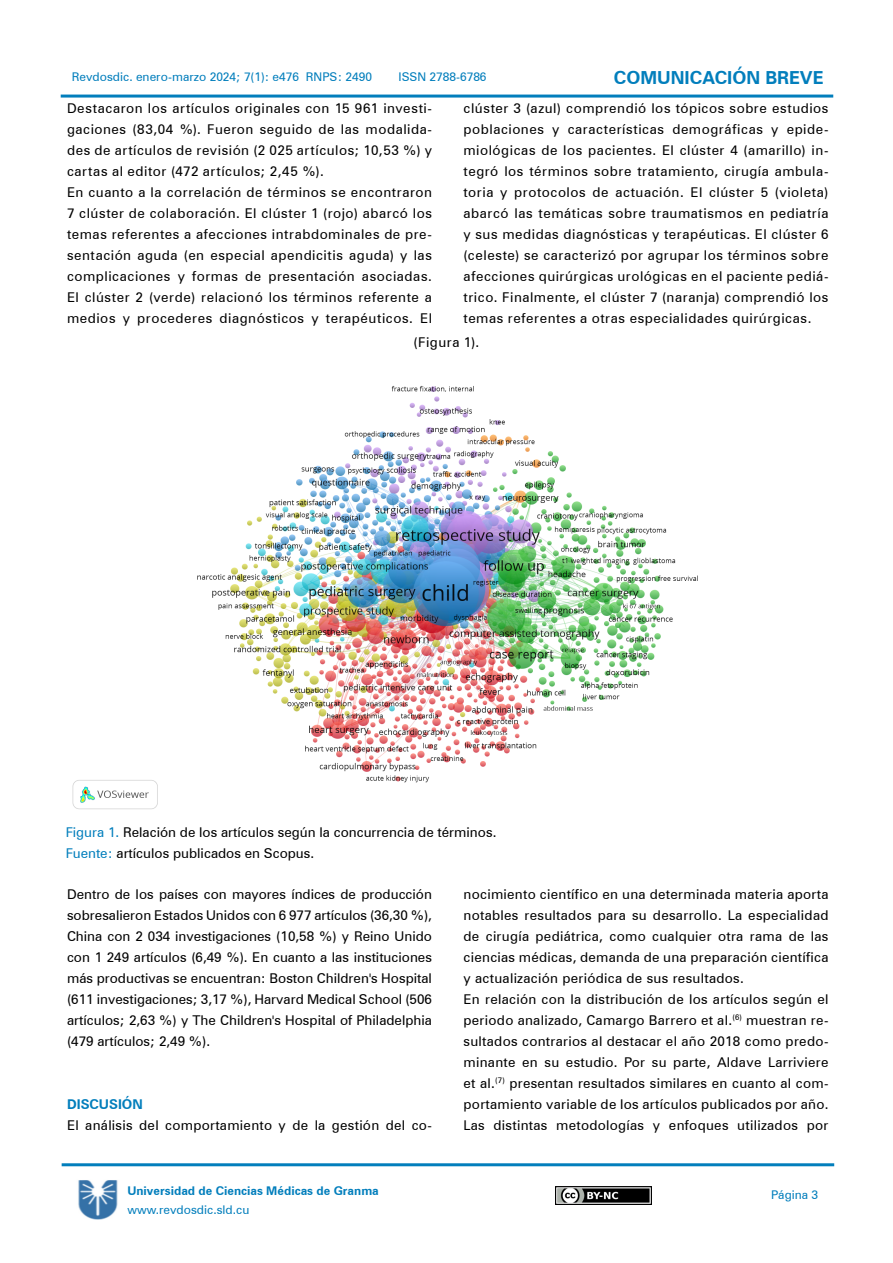
<style>
.page{position:relative;width:893px;height:1263px;background:#fff}
.page>*{position:absolute;margin:0;border:0;box-sizing:border-box;transform-origin:0 0}
.t1{font:700 18px "Zurich BT";color:#027ebc}
.t2{font:13.5px/21px "Zurich BT";letter-spacing:.02em;color:#000;text-align:justify}
.t3{font:13.5px "Zurich BT";color:#000}
.t4{font:700 13.5px "Zurich BT";color:#027ebc}
.t5{font:12px "Zurich BT";color:#027ebc}
.t6{font:700 12px "Zurich BT";color:#027ebc}
.s1{color:#027ebc}
</style>
<div class="page">
<hr style="left:61px;top:95px;width:772px;height:3px;background:#027ebc">
<hr style="left:62px;top:1163px;width:772px;height:3px;background:#027ebc">
<img style="left:78px;top:1180px;width:40px;height:40px">
<img style="left:555px;top:1186px;width:96px;height:18px">
<img style="left:72px;top:385px;width:626px;height:425px">
<p class="t1" style="left:614px;top:66px;width:211px">COMUNICACIÓN BREVE</p>
<p class="t5" style="left:72px;top:69px;width:302px">Revdosdic. enero-marzo 2024; 7(1): e476 RNPS: 2490</p>
<p class="t5" style="left:399px;top:69px;width:90px">ISSN 2788-6786</p>
<p class="t2" style="left:67px;top:97px;width:367px">Destacaron los artículos originales con 15 961 investi&shy;gaciones (83,04 %). Fueron seguido de las modalida&shy;des de artículos de revisión (2 025 artículos; 10,53 %) y cartas al editor (472 artículos; 2,45 %).</p>
<p class="t2" style="left:67px;top:181px;width:367px">En cuanto a la correlación de términos se encontraron 7 clúster de colaboración. El clúster 1 (rojo) abarcó los temas referentes a afecciones intrabdominales de pre&shy;sentación aguda (en especial apendicitis aguda) y las complicaciones y formas de presentación asociadas.<br>El clúster 2 (verde) relacionó los términos referente a medios y procederes diagnósticos y terapéuticos. El</p>
<p class="t2" style="left:464px;top:97px;width:367px">clúster 3 (azul) comprendió los tópicos sobre estudios poblaciones y características demográficas y epide&shy;miológicas de los pacientes. El clúster 4 (amarillo) in&shy;tegró los términos sobre tratamiento, cirugía ambula&shy;toria y protocolos de actuación. El clúster 5 (violeta) abarcó las temáticas sobre traumatismos en pediatría y sus medidas diagnósticas y terapéuticas. El clúster 6 (celeste) se caracterizó por agrupar los términos sobre afecciones quirúrgicas urológicas en el paciente pediá&shy;trico. Finalmente, el clúster 7 (naranja) comprendió los temas referentes a otras especialidades quirúrgicas.</p>
<p class="t2" style="left:414px;top:331px;width:67px">(Figura 1).</p>
<p class="t3" style="left:66px;top:824px;width:432px"><span class="s1">Figura 1.</span> Relación de los artículos según la concurrencia de términos.</p>
<p class="t3" style="left:66px;top:845px;width:250px"><span class="s1">Fuente:</span> artículos publicados en Scopus.</p>
<p class="t2" style="left:464px;top:883px;width:367px">nocimiento científico en una determinada materia aporta notables resultados para su desarrollo. La especialidad de cirugía pediátrica, como cualquier otra rama de las ciencias médicas, demanda de una preparación científica y actualización periódica de sus resultados.</p>
<p class="t2" style="left:464px;top:988px;width:367px">En relación con la distribución de los artículos según el periodo analizado, Camargo Barrero et al.<sup>(6)</sup> muestran re&shy;sultados contrarios al destacar el año 2018 como predo&shy;minante en su estudio. Por su parte, Aldave Larriviere et al.<sup>(7)</sup> presentan resultados similares en cuanto al com&shy;portamiento variable de los artículos publicados por año.<br>Las distintas metodologías y enfoques utilizados por</p>
<p class="t2" style="left:67px;top:883px;width:367px">Dentro de los países con mayores índices de producción sobresalieron Estados Unidos con 6 977 artículos (36,30 %), China con 2 034 investigaciones (10,58 %) y Reino Unido con 1 249 artículos (6,49 %). En cuanto a las instituciones más productivas se encuentran: Boston Children's Hospital (611 investigaciones; 3,17 %), Harvard Medical School (506 artículos; 2,63 %) y The Children's Hospital of Philadelphia (479 artículos; 2,49 %).</p>
<p class="t4" style="left:67px;top:1096px;width:77px">DISCUSIÓN</p>
<p class="t2" style="left:67px;top:1115px;width:366px">El análisis del comportamiento y de la gestión del co-</p>
<p class="t6" style="left:127px;top:1184px;width:253px">Universidad de Ciencias Médicas de Granma</p>
<p class="t5" style="left:127px;top:1202px;width:123px">www.revdosdic.sld.cu</p>
<p class="t5" style="left:771px;top:1187px;width:49px">Página 3</p>
</div>
